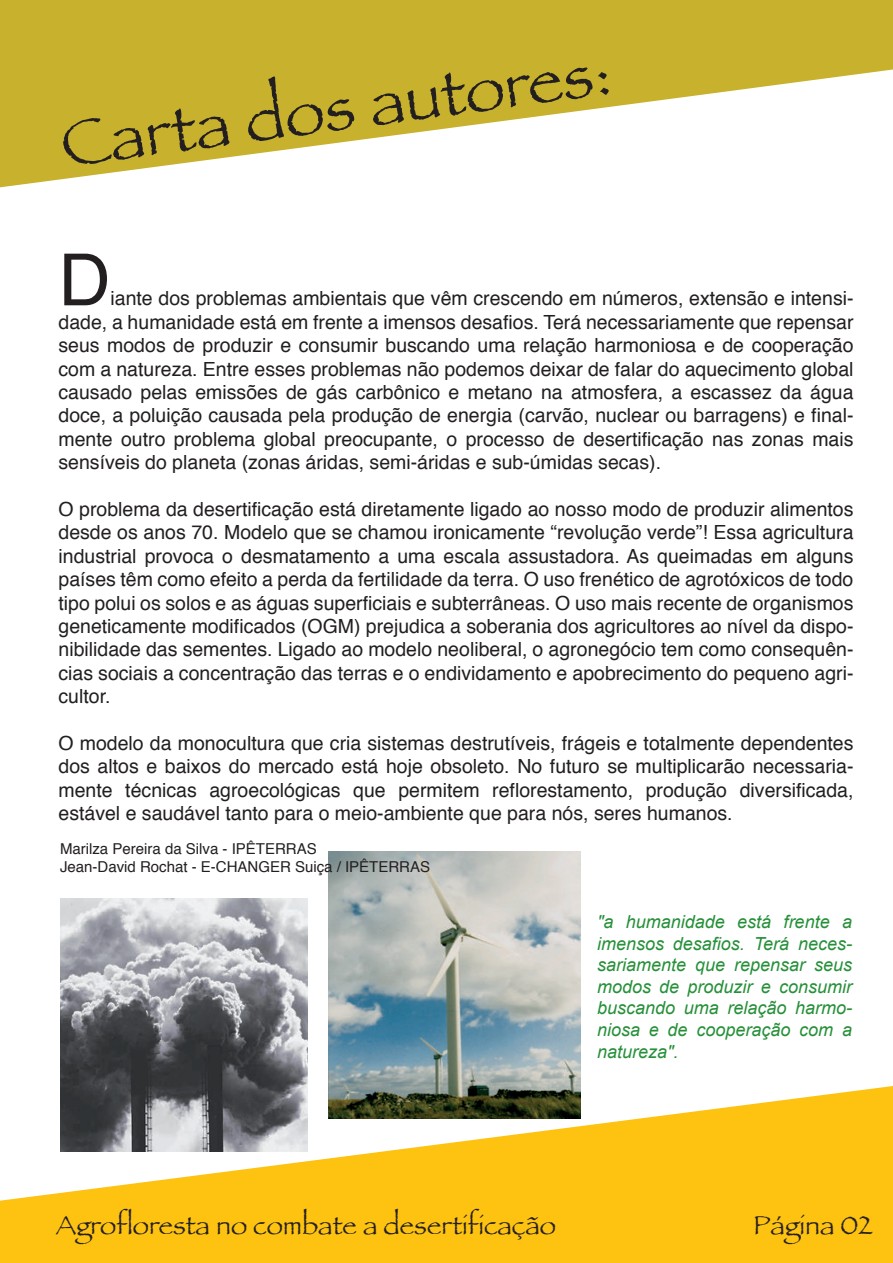
<style>
.page{position:relative;width:893px;height:1263px;background:#fff}
.page>*{position:absolute;margin:0;border:0;box-sizing:border-box;transform-origin:0 0}
.t1{font:72px "Helvetica";color:#231f20}
.t2{font:66px "Papyrus";color:#231f20}
.t3{font:27px "Papyrus";color:#231f20}
.t4{font:19.5px/23.4px "Helvetica";color:#231f20;text-align:justify}
.t5{font:italic 18px/21.6px "Arial";color:#269039;text-align:justify}
.t6{font:15px/18px "Helvetica";color:#231f20}
</style>
<div class="page">
<svg style="left:0;top:0;width:893px;height:188px;fill:#c7b12d"></svg>
<svg style="left:0;top:1083px;width:893px;height:180px;fill:#fec210"></svg>
<img style="left:60px;top:898px;width:247px;height:254px">
<img style="left:329px;top:852px;width:251px;height:267px">
<h2 class="t2" style="left:56px;top:107px;width:556px;rotate:-8deg">Carta dos autores:</h2>
<h1 class="t1" style="left:58px;top:250px;width:53px">D</h1>
<p class="t4" style="left:58px;top:288px;width:797px;text-indent:52px">iante dos problemas ambientais que vêm crescendo em números, extensão e intensi&shy;dade, a humanidade está em frente a imensos desafios. Terá necessariamente que repensar seus modos de produzir e consumir buscando uma relação harmoniosa e de cooperação com a natureza. Entre esses problemas não podemos deixar de falar do aquecimento global causado pelas emissões de gás carbônico e metano na atmosfera, a escassez da água doce, a poluição causada pela produção de energia (carvão, nuclear ou barragens) e final&shy;mente outro problema global preocupante, o processo de desertificação nas zonas mais sensíveis do planeta (zonas áridas, semi-áridas e sub-úmidas secas).</p>
<p class="t4" style="left:58px;top:499px;width:796px">O problema da desertificação está diretamente ligado ao nosso modo de produzir alimentos desde os anos 70. Modelo que se chamou ironicamente “revolução verde”! Essa agricultura industrial provoca o desmatamento a uma escala assustadora. As queimadas em alguns países têm como efeito a perda da fertilidade da terra. O uso frenético de agrotóxicos de todo tipo polui os solos e as águas superficiais e subterrâneas. O uso mais recente de organismos geneticamente modificados (OGM) prejudica a soberania dos agricultores ao nível da dispo&shy;nibilidade das sementes. Ligado ao modelo neoliberal, o agronegócio tem como consequên&shy;cias sociais a concentração das terras e o endividamento e apobrecimento do pequeno agri&shy;cultor.</p>
<p class="t4" style="left:58px;top:733px;width:796px">O modelo da monocultura que cria sistemas destrutíveis, frágeis e totalmente dependentes dos altos e baixos do mercado está hoje obsoleto. No futuro se multiplicarão necessaria&shy;mente técnicas agroecológicas que permitem reflorestamento, produção diversificada, estável e saudável tanto para o meio-ambiente que para nós, seres humanos.</p>
<p class="t6" style="left:60px;top:841px;width:372px">Marilza Pereira da Silva - IPÊTERRAS<br>Jean-David Rochat - E-CHANGER Suiça / IPÊTERRAS</p>
<p class="t5" style="left:597px;top:911px;width:257px">"a humanidade está frente a imensos desafios. Terá neces&shy;sariamente que repensar seus modos de produzir e consumir buscando uma relação harmo&shy;niosa e de cooperação com a natureza".</p>
<h3 class="t3" style="left:56px;top:1209px;width:501px">Agrofloresta no combate a desertificação</h3>
<h3 class="t3" style="left:753px;top:1209px;width:121px">Página 02</h3>
</div>
